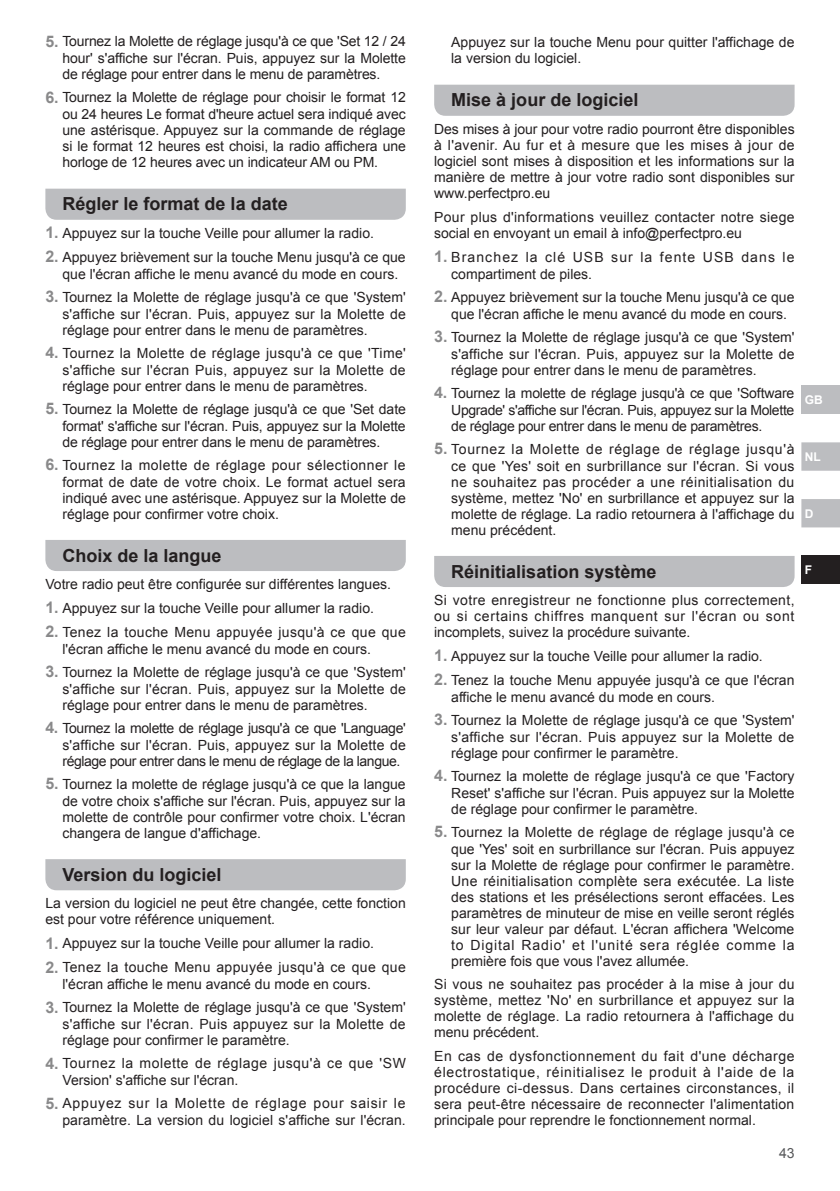
<style>
.page{position:relative;width:840px;height:1191px;background:#fff}
.page>*{position:absolute;margin:0;border:0;box-sizing:border-box;transform-origin:0 0}
.t1{font:700 18px "Arial";color:#231f20}
.t2{font:14px/16.4px "Arial";color:#231f20;text-align:justify}
.t3{font:14px/16px "Arial";letter-spacing:.025em;color:#231f20}
.t4{font:14px/17px "Arial";letter-spacing:.04em;color:#231f20}
.t5{font:14px/17px "Arial";letter-spacing:.08em;color:#231f20}
.t6{font:14px "Arial";color:#57585a}
.t7{font:700 12px "Arial";color:#fff}
.s1{font-weight:700;font-size:16px;color:#89898a}
</style>
<div class="page">
<div style="left:801px;top:386px;width:38px;height:28px;background:#bcbdc0"></div>
<svg style="left:801px;top:442px;width:38px;height:85px"></svg>
<div style="left:801px;top:556px;width:38px;height:28px;background:#231f20"></div>
<div style="left:45px;top:189px;width:360px;height:31px;background:#bcbdc0"></div>
<div style="left:45px;top:540px;width:360px;height:31px;background:#bcbdc0"></div>
<div style="left:45px;top:859px;width:360px;height:31px;background:#bcbdc0"></div>
<div style="left:434px;top:85px;width:360px;height:31px;background:#bcbdc0"></div>
<div style="left:434px;top:556px;width:360px;height:31px;background:#bcbdc0"></div>
<p class="t2" style="left:62px;top:35px;width:345px;text-indent:-17px"><span class="s1">5.</span> Tournez la Molette de réglage jusqu'à ce que 'Set 12 / 24 hour' s'affiche sur l'écran. Puis, appuyez sur la Molette de réglage pour entrer dans le menu de paramètres.</p>
<p class="t2" style="left:62px;top:91px;width:345px;text-indent:-17px"><span class="s1">6.</span> Tournez la Molette de réglage pour choisir le format 12 ou 24 heures Le format d'heure actuel sera indiqué avec une astérisque. Appuyez sur la commande de réglage si le format 12 heures est choisi, la radio affichera une horloge de 12 heures avec un indicateur AM ou PM.</p>
<p class="t1" style="left:62px;top:197px;width:227px">Régler le format de la date</p>
<p class="t2" style="left:45px;top:226px;width:330px"><span class="s1">1.</span> Appuyez sur la touche Veille pour allumer la radio.</p>
<p class="t2" style="left:62px;top:250px;width:344px;line-height:17px;text-indent:-17px"><span class="s1">2.</span> Appuyez brièvement sur la touche Menu jusqu'à ce que que l'écran affiche le menu avancé du mode en cours.</p>
<p class="t2" style="left:62px;top:290px;width:345px;text-indent:-17px"><span class="s1">3.</span> Tournez la Molette de réglage jusqu'à ce que 'System' s'affiche sur l'écran. Puis, appuyez sur la Molette de réglage pour entrer dans le menu de paramètres.</p>
<p class="t2" style="left:62px;top:346px;width:344px;text-indent:-17px"><span class="s1">4.</span> Tournez la Molette de réglage jusqu'à ce que 'Time' s'affiche sur l'écran Puis, appuyez sur la Molette de réglage pour entrer dans le menu de paramètres.</p>
<p class="t2" style="left:62px;top:402px;width:345px;text-indent:-17px"><span class="s1">5.</span> Tournez la Molette de réglage jusqu'à ce que 'Set date format' s'affiche sur l'écran. Puis, appuyez sur la Molette de réglage pour entrer dans le menu de paramètres.</p>
<p class="t2" style="left:62px;top:458px;width:345px;text-indent:-17px"><span class="s1">6.</span> Tournez la molette de réglage pour sélectionner le format de date de votre choix. Le format actuel sera indiqué avec une astérisque. Appuyez sur la Molette de réglage pour confirmer votre choix.</p>
<p class="t1" style="left:62px;top:548px;width:161px">Choix de la langue</p>
<p class="t2" style="left:45px;top:577px;width:347px">Votre radio peut être configurée sur différentes langues.</p>
<p class="t2" style="left:45px;top:601px;width:330px"><span class="s1">1.</span> Appuyez sur la touche Veille pour allumer la radio.</p>
<p class="t2" style="left:62px;top:625px;width:345px;line-height:17px;text-indent:-17px"><span class="s1">2.</span> Tenez la touche Menu appuyée jusqu'à ce que que l'écran affiche le menu avancé du mode en cours.</p>
<p class="t2" style="left:62px;top:665px;width:345px;text-indent:-17px"><span class="s1">3.</span> Tournez la Molette de réglage jusqu'à ce que 'System' s'affiche sur l'écran. Puis, appuyez sur la Molette de réglage pour entrer dans le menu de paramètres.</p>
<p class="t2" style="left:62px;top:721px;width:345px;text-indent:-17px"><span class="s1">4.</span> Tournez la molette de réglage jusqu'à ce que 'Language' s'affiche sur l'écran. Puis, appuyez sur la Molette de réglage pour entrer dans le menu de réglage de la langue.</p>
<p class="t2" style="left:62px;top:777px;width:344px;text-indent:-17px"><span class="s1">5.</span> Tournez la molette de réglage jusqu'à ce que la langue de votre choix s'affiche sur l'écran. Puis, appuyez sur la molette de contrôle pour confirmer votre choix. L'écran changera de langue d'affichage.</p>
<p class="t1" style="left:62px;top:868px;width:161px">Version du logiciel</p>
<p class="t2" style="left:45px;top:896px;width:362px">La version du logiciel ne peut être changée, cette fonction est pour votre référence uniquement.</p>
<p class="t2" style="left:45px;top:936px;width:330px"><span class="s1">1.</span> Appuyez sur la touche Veille pour allumer la radio.</p>
<p class="t2" style="left:62px;top:960px;width:345px;line-height:17px;text-indent:-17px"><span class="s1">2.</span> Tenez la touche Menu appuyée jusqu'à ce que que l'écran affiche le menu avancé du mode en cours.</p>
<p class="t2" style="left:62px;top:1000px;width:344px;text-indent:-17px"><span class="s1">3.</span> Tournez la Molette de réglage jusqu'à ce que 'System' s'affiche sur l'écran. Puis appuyez sur la Molette de réglage pour confirmer le paramètre.</p>
<p class="t4" style="left:62px;top:1056px;width:345px;text-indent:-17px"><span class="s1">4.</span> Tournez la molette de réglage jusqu'à ce que 'SW<br>Version' s'affiche sur l'écran.</p>
<p class="t2" style="left:45px;top:1096px;width:362px;line-height:17px;text-align:right"><span class="s1">5.</span> Appuyez sur la Molette de réglage pour saisir le paramètre. La version du logiciel s'affiche sur l'écran.</p>
<p class="t2" style="left:451px;top:36px;width:344px">Appuyez sur la touche Menu pour quitter l'affichage de la version du logiciel.</p>
<p class="t1" style="left:451px;top:93px;width:189px">Mise à jour de logiciel</p>
<p class="t2" style="left:434px;top:122px;width:362px">Des mises à jour pour votre radio pourront être disponibles à l'avenir. Au fur et à mesure que les mises à jour de logiciel sont mises à disposition et les informations sur la manière de mettre à jour votre radio sont disponibles sur www.perfectpro.eu</p>
<p class="t3" style="left:434px;top:210px;width:361px">Pour plus d'informations veuillez contacter notre siege social en envoyant un email à info@perfectpro.eu</p>
<p class="t5" style="left:451px;top:250px;width:344px;text-indent:-17px"><span class="s1">1.</span> Branchez la clé USB sur la fente USB dans le compartiment de piles.</p>
<p class="t2" style="left:451px;top:290px;width:344px;line-height:17px;text-indent:-17px"><span class="s1">2.</span> Appuyez brièvement sur la touche Menu jusqu'à ce que que l'écran affiche le menu avancé du mode en cours.</p>
<p class="t2" style="left:451px;top:330px;width:345px;text-indent:-17px"><span class="s1">3.</span> Tournez la Molette de réglage jusqu'à ce que 'System' s'affiche sur l'écran. Puis, appuyez sur la Molette de réglage pour entrer dans le menu de paramètres.</p>
<p class="t2" style="left:451px;top:386px;width:344px;text-indent:-17px"><span class="s1">4.</span> Tournez la molette de réglage jusqu'à ce que 'Software Upgrade' s'affiche sur l'écran. Puis, appuyez sur la Molette de réglage pour entrer dans le menu de paramètres.</p>
<p class="t2" style="left:451px;top:442px;width:344px;text-indent:-17px"><span class="s1">5.</span> Tournez la Molette de réglage de réglage jusqu'à ce que 'Yes' soit en surbrillance sur l'écran. Si vous ne souhaitez pas procéder a une réinitialisation du système, mettez 'No' en surbrillance et appuyez sur la molette de réglage. La radio retournera à l'affichage du menu précédent.</p>
<p class="t1" style="left:451px;top:564px;width:207px">Réinitialisation système</p>
<p class="t2" style="left:434px;top:593px;width:362px">Si votre enregistreur ne fonctionne plus correctement, ou si certains chiffres manquent sur l'écran ou sont incomplets, suivez la procédure suivante.</p>
<p class="t2" style="left:434px;top:649px;width:330px"><span class="s1">1.</span> Appuyez sur la touche Veille pour allumer la radio.</p>
<p class="t2" style="left:451px;top:673px;width:344px;line-height:17px;text-indent:-17px"><span class="s1">2.</span> Tenez la touche Menu appuyée jusqu'à ce que l'écran affiche le menu avancé du mode en cours.</p>
<p class="t2" style="left:451px;top:713px;width:344px;text-indent:-17px"><span class="s1">3.</span> Tournez la Molette de réglage jusqu'à ce que 'System' s'affiche sur l'écran. Puis appuyez sur la Molette de réglage pour confirmer le paramètre.</p>
<p class="t2" style="left:451px;top:769px;width:345px;text-indent:-17px"><span class="s1">4.</span> Tournez la molette de réglage jusqu'à ce que 'Factory Reset' s'affiche sur l'écran. Puis appuyez sur la Molette de réglage pour confirmer le paramètre.</p>
<p class="t2" style="left:451px;top:825px;width:345px;text-indent:-17px"><span class="s1">5.</span> Tournez la Molette de réglage de réglage jusqu'à ce que 'Yes' soit en surbrillance sur l'écran. Puis appuyez sur la Molette de réglage pour confirmer le paramètre.<br>Une réinitialisation complète sera exécutée. La liste des stations et les présélections seront effacées. Les paramètres de minuteur de mise en veille seront réglés sur leur valeur par défaut. L'écran affichera 'Welcome to Digital Radio' et l'unité sera réglée comme la première fois que vous l'avez allumée.</p>
<p class="t2" style="left:434px;top:977px;width:362px">Si vous ne souhaitez pas procéder à la mise à jour du système, mettez 'No' en surbrillance et appuyez sur la molette de réglage. La radio retournera à l'affichage du menu précédent.</p>
<p class="t2" style="left:434px;top:1048px;width:361px">En cas de dysfonctionnement du fait d'une décharge électrostatique, réinitialisez le produit à l'aide de la procédure ci-dessus. Dans certaines circonstances, il sera peut-être nécessaire de reconnecter l'alimentation principale pour reprendre le fonctionnement normal.</p>
<p class="t6" style="left:778px;top:1147px;width:17px">43</p>
<p class="t7" style="left:804px;top:395px;width:19px">GB</p>
<p class="t7" style="left:804px;top:452px;width:17px">NL</p>
<p class="t7" style="left:804px;top:509px;width:10px">D</p>
<p class="t7" style="left:804px;top:565px;width:9px">F</p>
</div>
